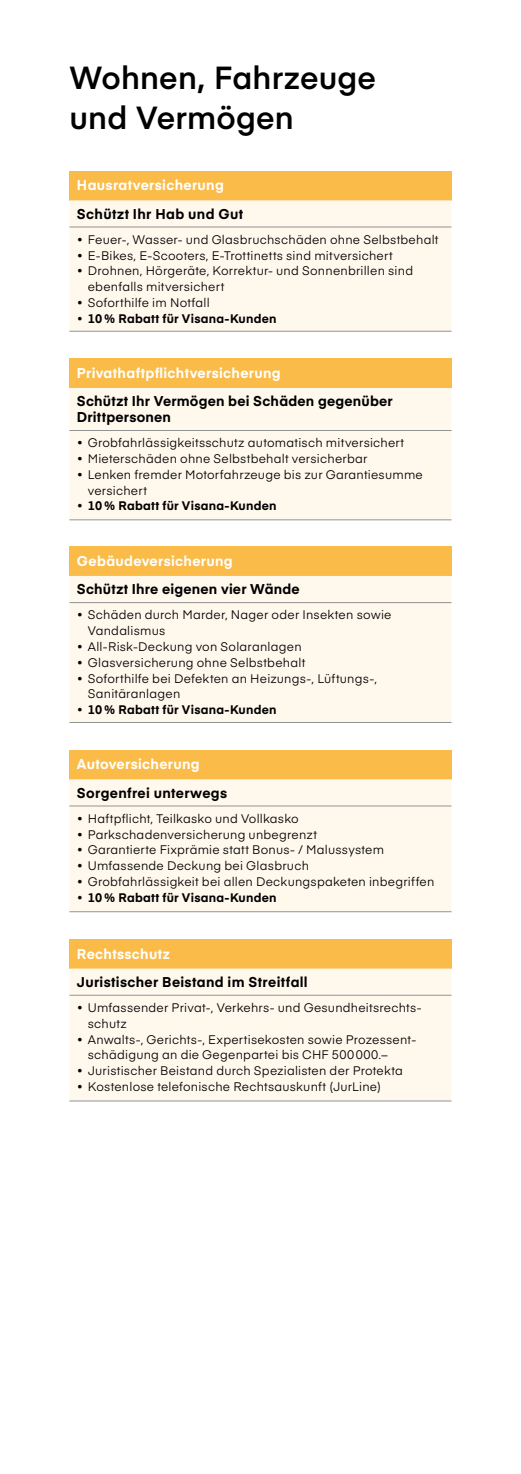
<style>
.page{position:relative;width:521px;height:1474px;background:#fff}
.page>*{position:absolute;margin:0;border:0;box-sizing:border-box;transform-origin:0 0}
.t1{font:600 31.5px/40.2px "Eina 03";letter-spacing:.005em;color:#000}
.t2{font:700 14px/15.8px "Eina 03";letter-spacing:.02em;color:#000}
.t3{font:700 14px "Eina 03";letter-spacing:.025em;color:#fff}
.t4{font:12.25px/15.8px "Eina 03";letter-spacing:.02em;color:#000}
.t5{font:700 12.25px "Eina 03";letter-spacing:.02em;color:#000}
.s1{font-weight:400}
</style>
<div class="page">
<div style="left:69px;top:171px;width:382px;height:29px;background:#fabb48"></div>
<div style="left:69px;top:200px;width:382px;height:131px;background:#fff8ed"></div>
<hr style="left:69px;top:227px;width:382px;height:1px;background:#929493">
<hr style="left:69px;top:331px;width:382px;height:1px;background:#929493">
<div style="left:69px;top:749px;width:382px;height:30px;background:#fabb48"></div>
<div style="left:69px;top:779px;width:382px;height:132px;background:#fff8ed"></div>
<hr style="left:69px;top:805px;width:382px;height:1px;background:#929493">
<hr style="left:69px;top:911px;width:382px;height:1px;background:#929493">
<div style="left:69px;top:939px;width:382px;height:29px;background:#fabb48"></div>
<div style="left:69px;top:968px;width:382px;height:132px;background:#fff8ed"></div>
<hr style="left:69px;top:994px;width:382px;height:1px;background:#929493">
<hr style="left:69px;top:1100px;width:382px;height:1px;background:#929493">
<div style="left:69px;top:358px;width:382px;height:30px;background:#fabb48"></div>
<div style="left:69px;top:388px;width:382px;height:131px;background:#fff8ed"></div>
<hr style="left:69px;top:430px;width:382px;height:1px;background:#929493">
<hr style="left:69px;top:519px;width:382px;height:1px;background:#929493">
<div style="left:69px;top:546px;width:382px;height:30px;background:#fabb48"></div>
<div style="left:69px;top:576px;width:382px;height:146px;background:#fff8ed"></div>
<hr style="left:69px;top:602px;width:382px;height:1px;background:#929493">
<hr style="left:69px;top:722px;width:382px;height:1px;background:#929493">
<h1 class="t1" style="left:69px;top:55px;width:308px">Wohnen, Fahrzeuge und Vermögen</h1>
<p class="t3" style="left:77px;top:175px;width:148px">Hausratversicherung</p>
<p class="t2" style="left:77px;top:205px;width:168px">Schützt Ihr Hab und Gut</p>
<p class="t4" style="left:77px;top:231px;width:363px">• Feuer-, Wasser- und Glasbruchschäden ohne Selbstbehalt</p>
<p class="t4" style="left:77px;top:246px;width:317px">• E-Bikes, E-Scooters, E-Trottinetts sind mitversichert</p>
<p class="t4" style="left:88px;top:262px;width:327px;text-indent:-11px">• Drohnen, Hörgeräte, Korrektur- und Sonnenbrillen sind ebenfalls mitversichert</p>
<p class="t4" style="left:77px;top:294px;width:134px">• Soforthilfe im Notfall</p>
<p class="t5" style="left:77px;top:309px;width:201px"><span class="s1">•</span> 10% Rabatt für Visana-Kunden</p>
<p class="t3" style="left:77px;top:363px;width:205px">Privathaftpflichtversicherung</p>
<p class="t2" style="left:77px;top:392px;width:317px">Schützt Ihr Vermögen bei Schäden gegenüber<br>Drittpersonen</p>
<p class="t4" style="left:77px;top:434px;width:329px">• Grobfahrlässigkeitsschutz automatisch mitversichert</p>
<p class="t4" style="left:77px;top:450px;width:292px">• Mieterschäden ohne Selbstbehalt versicherbar</p>
<p class="t4" style="left:88px;top:466px;width:336px;text-indent:-11px">• Lenken fremder Motorfahrzeuge bis zur Garantiesumme versichert</p>
<p class="t5" style="left:77px;top:497px;width:201px"><span class="s1">•</span> 10% Rabatt für Visana-Kunden</p>
<p class="t3" style="left:77px;top:550px;width:157px">Gebäudeversicherung</p>
<p class="t2" style="left:77px;top:580px;width:224px">Schützt Ihre eigenen vier Wände</p>
<p class="t4" style="left:88px;top:606px;width:305px;text-indent:-11px">• Schäden durch Marder, Nager oder Insekten sowie<br>Vandalismus</p>
<p class="t4" style="left:77px;top:638px;width:226px">• All-Risk-Deckung von Solaranlagen</p>
<p class="t4" style="left:77px;top:653px;width:230px">• Glasversicherung ohne Selbstbehalt</p>
<p class="t4" style="left:88px;top:669px;width:291px;text-indent:-11px">• Soforthilfe bei Defekten an Heizungs-, Lüftungs-,<br>Sanitäranlagen</p>
<p class="t5" style="left:77px;top:700px;width:201px"><span class="s1">•</span> 10% Rabatt für Visana-Kunden</p>
<p class="t3" style="left:77px;top:754px;width:124px">Autoversicherung</p>
<p class="t2" style="left:77px;top:783px;width:152px">Sorgenfrei unterwegs</p>
<p class="t4" style="left:77px;top:809px;width:223px">• Haftpflicht, Teilkasko und Vollkasko</p>
<p class="t4" style="left:77px;top:825px;width:241px">• Parkschadenversicherung unbegrenzt</p>
<p class="t4" style="left:77px;top:841px;width:309px">• Garantierte Fixprämie statt Bonus- / Malussystem</p>
<p class="t4" style="left:77px;top:857px;width:234px">• Umfassende Deckung bei Glasbruch</p>
<p class="t4" style="left:77px;top:872px;width:359px">• Grobfahrlässigkeit bei allen Deckungspaketen inbegriffen</p>
<p class="t5" style="left:77px;top:888px;width:201px"><span class="s1">•</span> 10% Rabatt für Visana-Kunden</p>
<p class="t3" style="left:77px;top:943px;width:95px">Rechtsschutz</p>
<p class="t2" style="left:77px;top:973px;width:232px">Juristischer Beistand im Streitfall</p>
<p class="t4" style="left:88px;top:999px;width:335px;text-indent:-11px">• Umfassender Privat-, Verkehrs- und Gesundheitsrechts&shy;schutz</p>
<p class="t4" style="left:88px;top:1030px;width:330px;text-indent:-11px">• Anwalts-, Gerichts-, Expertisekosten sowie Prozessent&shy;schädigung an die Gegenpartei bis CHF 500000.–</p>
<p class="t4" style="left:77px;top:1062px;width:328px">• Juristischer Beistand durch Spezialisten der Protekta</p>
<p class="t4" style="left:77px;top:1077px;width:306px">• Kostenlose telefonische Rechtsauskunft (JurLine)</p>
</div>
